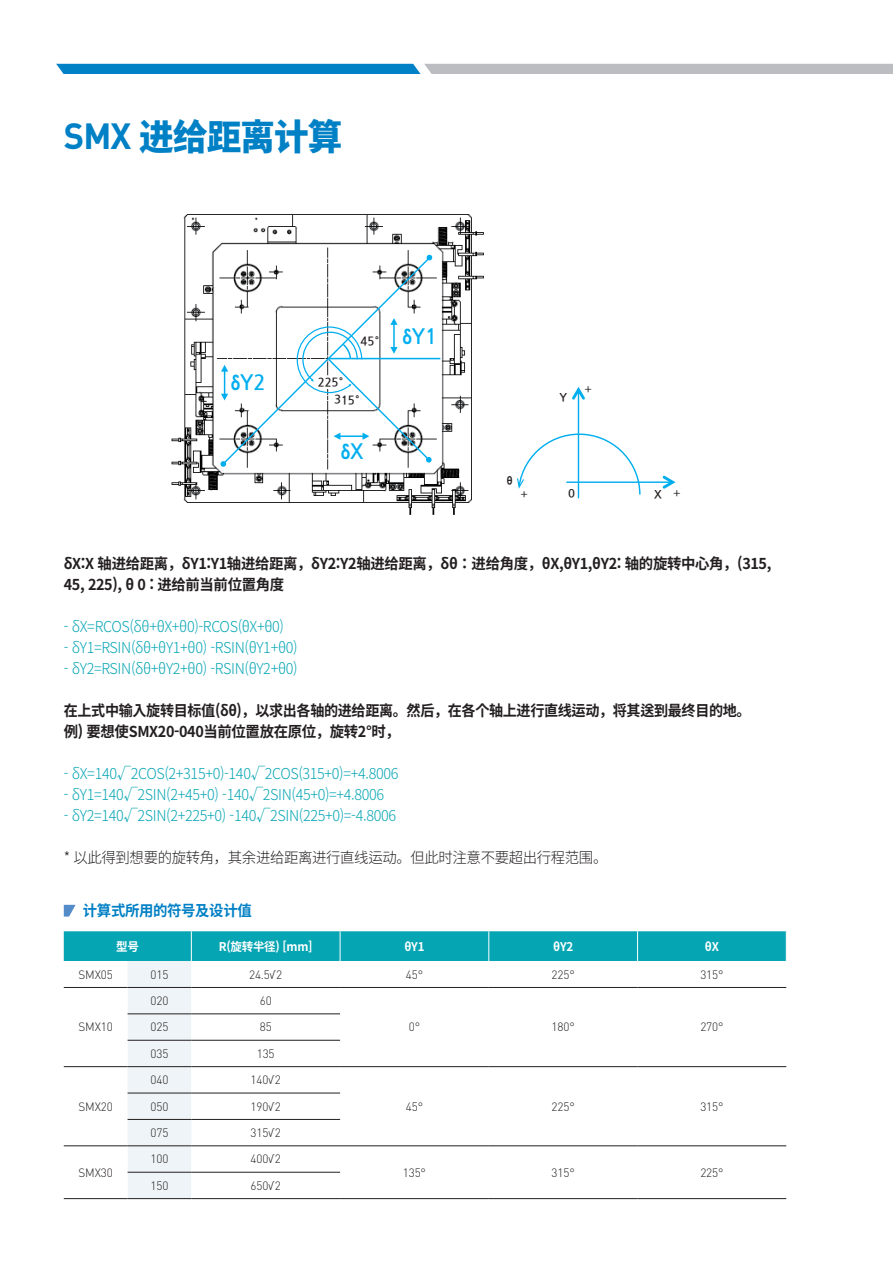
<style>
.page{position:relative;width:893px;height:1263px;background:#fff}
.page>*{position:absolute;margin:0;border:0;box-sizing:border-box;transform-origin:0 0}
.t1{font:900 36px "Noto Sans CJ Kkr";letter-spacing:-.025em;color:#0080c5;scale:.96 1}
.t2{font:700 21px "Nanum Gothic";color:#00aeef;scale:.95 1}
.본문_10_나눔{font:300 15px "Noto Sans CJ Kkr";letter-spacing:-.025em;color:#06a5b4;scale:.96 1}
.본문_10_나눔-2{font:700 15px/21px "Noto Sans CJ Kkr";letter-spacing:-.025em;color:#231f20;scale:.96 1}
.본문_10_나눔-3{font:700 15px "Noto Sans CJ Kkr";letter-spacing:-.025em;color:#231f20;scale:.94 1}
.본문_10_나눔-4{font:300 15px "Noto Sans CJ Kkr";letter-spacing:-.025em;color:#231f20;scale:.96 1}
.본문10_bold{font:700 15px "Noto Sans CJ Kkr";letter-spacing:-.025em;color:#0080c5;scale:.96 1}
.표본문_8pt{font:300 12px "DIN Pro";letter-spacing:-.01em;color:#231f20}
.표제목영문{font:700 12px "Noto Sans CJ Kkr";letter-spacing:-.025em;color:#fff;scale:.96 1}
.t3{font:700 12px "Nanum Gothic";color:#231f20;scale:.95 1}
.t4{font:700 11.4px "Nanum Gothic";color:#231f20}
.t5{font:11.4px "Nanum Gothic";color:#231f20}
.s1{font-family:"DIN Pro";font-weight:700}
.s2{font-weight:400}
</style>
<div class="page">
<svg style="left:56px;top:64px;width:837px;height:10px;background:#6da4c3"></svg>
<svg style="left:64px;top:931px;width:722px;height:56px;background:#28b1be"></svg>
<svg style="left:191px;top:961px;width:595px;height:26px"></svg>
<svg style="left:64px;top:988px;width:722px;height:210px"></svg>
<hr style="left:64px;top:1198px;width:64px;height:1px;background:#231f20">
<hr style="left:128px;top:1198px;width:63px;height:1px;background:#231f20">
<hr style="left:191px;top:1198px;width:149px;height:1px;background:#231f20">
<hr style="left:340px;top:1198px;width:149px;height:1px;background:#231f20">
<hr style="left:489px;top:1198px;width:149px;height:1px;background:#231f20">
<hr style="left:638px;top:1198px;width:148px;height:1px;background:#231f20">
<hr style="left:191px;top:931px;width:1px;height:30px;background:#fff">
<hr style="left:340px;top:931px;width:1px;height:30px;background:#fff">
<hr style="left:489px;top:931px;width:1px;height:30px;background:#fff">
<hr style="left:637px;top:931px;width:1px;height:30px;background:#fff">
<hr style="left:64px;top:987px;width:64px;height:1px;background:#231f20">
<hr style="left:128px;top:987px;width:63px;height:1px;background:#231f20">
<hr style="left:191px;top:987px;width:149px;height:1px;background:#231f20">
<hr style="left:340px;top:987px;width:149px;height:1px;background:#231f20">
<hr style="left:489px;top:987px;width:149px;height:1px;background:#231f20">
<hr style="left:638px;top:987px;width:148px;height:1px;background:#231f20">
<hr style="left:128px;top:1013px;width:63px;height:1px;background:#231f20">
<hr style="left:191px;top:1013px;width:149px;height:1px;background:#231f20">
<hr style="left:128px;top:1040px;width:63px;height:1px;background:#231f20">
<hr style="left:191px;top:1040px;width:149px;height:1px;background:#231f20">
<hr style="left:64px;top:1066px;width:64px;height:1px;background:#231f20">
<hr style="left:128px;top:1066px;width:63px;height:1px;background:#231f20">
<hr style="left:191px;top:1066px;width:149px;height:1px;background:#231f20">
<hr style="left:340px;top:1066px;width:149px;height:1px;background:#231f20">
<hr style="left:489px;top:1066px;width:149px;height:1px;background:#231f20">
<hr style="left:638px;top:1066px;width:148px;height:1px;background:#231f20">
<hr style="left:340px;top:1145px;width:149px;height:1px;background:#231f20">
<hr style="left:489px;top:1145px;width:149px;height:1px;background:#231f20">
<hr style="left:638px;top:1145px;width:148px;height:1px;background:#231f20">
<hr style="left:128px;top:1093px;width:63px;height:1px;background:#231f20">
<hr style="left:191px;top:1093px;width:149px;height:1px;background:#231f20">
<hr style="left:128px;top:1119px;width:63px;height:1px;background:#231f20">
<hr style="left:191px;top:1119px;width:149px;height:1px;background:#231f20">
<hr style="left:64px;top:1145px;width:64px;height:1px;background:#231f20">
<hr style="left:128px;top:1145px;width:63px;height:1px;background:#231f20">
<hr style="left:191px;top:1145px;width:149px;height:1px;background:#231f20">
<hr style="left:128px;top:1172px;width:63px;height:1px;background:#231f20">
<hr style="left:191px;top:1172px;width:149px;height:1px;background:#231f20">
<svg style="left:64px;top:905px;width:12px;height:11px"></svg>
<img style="left:171px;top:214px;width:313px;height:300px">
<hr style="left:566px;top:481px;width:107px;height:2px;background:#00aeef">
<svg style="left:662px;top:476px;width:13px;height:13px"></svg>
<hr style="left:578px;top:390px;width:1px;height:108px;background:#00aeef">
<svg style="left:572px;top:387px;width:13px;height:13px"></svg>
<svg style="left:517px;top:431px;width:124px;height:65px"></svg>
<hr style="left:328px;top:358px;width:112px;height:1px;background:#00aeef">
<svg style="left:220px;top:254px;width:212px;height:229px"></svg>
<div style="left:316px;top:376px;width:24px;height:12px;background:#fff"></div>
<p class="t1" style="left:64px;top:116px;width:292px"><span class="s1">SMX</span> 进给距离计算</p>
<p class="t2" style="left:231px;top:372px;width:38px">δY2</p>
<p class="t3" style="left:318px;top:376px;width:29px;rotate:1deg">225°</p>
<p class="t3" style="left:361px;top:335px;width:21px">45°</p>
<p class="t3" style="left:334px;top:394px;width:29px;rotate:1deg">315°</p>
<p class="t2" style="left:341px;top:441px;width:25px">δX</p>
<p class="t2" style="left:403px;top:326px;width:38px">δY1</p>
<p class="t4" style="left:559px;top:392px;width:9px">Y</p>
<p class="t5" style="left:584px;top:383px;width:9px">+</p>
<p class="t4" style="left:507px;top:475px;width:7px">θ</p>
<p class="t5" style="left:520px;top:489px;width:9px">+</p>
<p class="t4" style="left:568px;top:488px;width:8px">0</p>
<p class="t4" style="left:654px;top:489px;width:28px">X <span class="s2">+</span></p>
<p class="본문_10_나눔-2" style="left:64px;top:553px;width:739px">δX:X 轴进给距离，δY1:Y1轴进给距离，δY2:Y2轴进给距离，δθ：进给角度，θX,θY1,θY2: 轴的旋转中心角，(315,<br>45, 225), θ 0 : 进给前当前位置角度</p>
<p class="본문_10_나눔" style="left:64px;top:618px;width:231px">- δX=RCOS(δθ+θX+θ0)-RCOS(θX+θ0)</p>
<p class="본문_10_나눔" style="left:64px;top:639px;width:245px">- δY1=RSIN(δθ+θY1+θ0) -RSIN(θY1+θ0)</p>
<p class="본문_10_나눔" style="left:64px;top:660px;width:245px">- δY2=RSIN(δθ+θY2+θ0) -RSIN(θY2+θ0)</p>
<p class="본문_10_나눔-3" style="left:64px;top:702px;width:732px">在上式中输入旋转目标值(δθ)，以求出各轴的进给距离。然后，在各个轴上进行直线运动，将其送到最终目的地。</p>
<p class="본문_10_나눔-2" style="left:64px;top:721px;width:352px">例) 要想使SMX20-040当前位置放在原位，旋转2°时，</p>
<p class="본문_10_나눔" style="left:64px;top:765px;width:350px">- δX=140√2COS(2+315+0)-140√2COS(315+0)=+4.8006</p>
<p class="본문_10_나눔" style="left:64px;top:786px;width:335px">- δY1=140√2SIN(2+45+0) -140√2SIN(45+0)=+4.8006</p>
<p class="본문_10_나눔" style="left:64px;top:807px;width:348px">- δY2=140√2SIN(2+225+0) -140√2SIN(225+0)=-4.8006</p>
<p class="본문_10_나눔-4" style="left:64px;top:849px;width:568px">* 以此得到想要的旋转角，其余进给距离进行直线运动。但此时注意不要超出行程范围。</p>
<p class="본문10_bold" style="left:83px;top:902px;width:177px">计算式所用的符号及设计值</p>
<p class="표제목영문" style="left:116px;top:939px;width:25px">型号</p>
<p class="표제목영문" style="left:219px;top:939px;width:99px">R(旋转半径) [mm]</p>
<p class="표제목영문" style="left:404px;top:939px;width:22px">θY1</p>
<p class="표제목영문" style="left:553px;top:939px;width:22px">θY2</p>
<p class="표제목영문" style="left:705px;top:939px;width:16px">θX</p>
<p class="표본문_8pt" style="left:78px;top:966px;width:36px">SMX05</p>
<p class="표본문_8pt" style="left:150px;top:966px;width:19px">015</p>
<p class="표본문_8pt" style="left:249px;top:966px;width:35px">24.5√2</p>
<p class="표본문_8pt" style="left:406px;top:966px;width:19px">45°</p>
<p class="표본문_8pt" style="left:552px;top:966px;width:25px">225°</p>
<p class="표본문_8pt" style="left:700px;top:966px;width:25px">315°</p>
<p class="표본문_8pt" style="left:78px;top:1019px;width:36px">SMX10</p>
<p class="표본문_8pt" style="left:78px;top:1098px;width:36px">SMX20</p>
<p class="표본문_8pt" style="left:78px;top:1164px;width:36px">SMX30</p>
<p class="표본문_8pt" style="left:150px;top:992px;width:19px">020</p>
<p class="표본문_8pt" style="left:260px;top:992px;width:13px">60</p>
<p class="표본문_8pt" style="left:150px;top:1019px;width:19px">025</p>
<p class="표본문_8pt" style="left:260px;top:1019px;width:13px">85</p>
<p class="표본문_8pt" style="left:409px;top:1019px;width:13px">0°</p>
<p class="표본문_8pt" style="left:552px;top:1019px;width:25px">180°</p>
<p class="표본문_8pt" style="left:700px;top:1019px;width:25px">270°</p>
<p class="표본문_8pt" style="left:150px;top:1045px;width:19px">035</p>
<p class="표본문_8pt" style="left:257px;top:1045px;width:19px">135</p>
<p class="표본문_8pt" style="left:150px;top:1071px;width:19px">040</p>
<p class="표본문_8pt" style="left:251px;top:1071px;width:32px">140√2</p>
<p class="표본문_8pt" style="left:150px;top:1098px;width:19px">050</p>
<p class="표본문_8pt" style="left:251px;top:1098px;width:32px">190√2</p>
<p class="표본문_8pt" style="left:406px;top:1098px;width:19px">45°</p>
<p class="표본문_8pt" style="left:552px;top:1098px;width:25px">225°</p>
<p class="표본문_8pt" style="left:700px;top:1098px;width:25px">315°</p>
<p class="표본문_8pt" style="left:150px;top:1124px;width:19px">075</p>
<p class="표본문_8pt" style="left:251px;top:1124px;width:32px">315√2</p>
<p class="표본문_8pt" style="left:150px;top:1151px;width:19px">100</p>
<p class="표본문_8pt" style="left:251px;top:1151px;width:32px">400√2</p>
<p class="표본문_8pt" style="left:150px;top:1177px;width:19px">150</p>
<p class="표본문_8pt" style="left:251px;top:1177px;width:32px">650√2</p>
<p class="표본문_8pt" style="left:403px;top:1164px;width:25px">135°</p>
<p class="표본문_8pt" style="left:552px;top:1164px;width:25px">315°</p>
<p class="표본문_8pt" style="left:700px;top:1164px;width:25px">225°</p>
</div>
